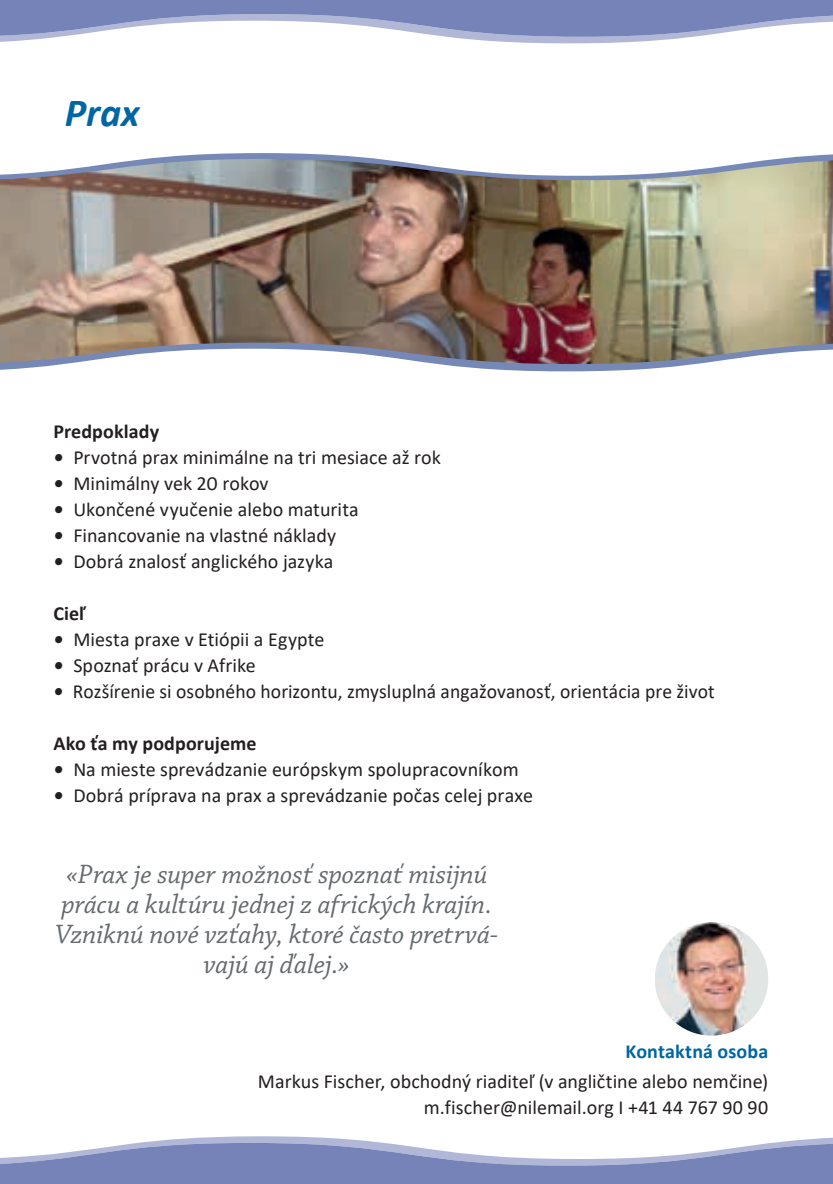
<style>
.page{position:relative;width:833px;height:1184px;background:#fff}
.page>*{position:absolute;margin:0;border:0;box-sizing:border-box;transform-origin:0 0}
.t1{font:italic 700 40px "Calibri";color:#0066a3}
.t2{font:italic 28px/30px "Chaparral Pro";letter-spacing:-.005em;color:#656a6d;text-align:center}
.t3{font:20px/26px "Calibri";letter-spacing:.005em;color:#231f20;text-align:right}
.t4{font:700 20px "Calibri";letter-spacing:.005em;color:#231f20}
.t5{font:700 20px "Calibri";letter-spacing:.005em;color:#0066a3}
.s1{font-weight:700;font-style:italic}
</style>
<div class="page">
<svg style="left:0;top:153px;width:832px;height:218px"></svg>
<img style="left:0;top:159px;width:832px;height:205px">
<img style="left:654px;top:922px;width:114px;height:114px;border-radius:57px">
<svg style="left:0;top:0;width:833px;height:43px"></svg>
<svg style="left:0;top:1136px;width:833px;height:48px"></svg>
<h1 class="t1" style="left:65px;top:84px;width:76px">Prax</h1>
<p class="t4" style="left:53px;top:417px;width:107px">Predpoklady</p>
<p class="t3" style="left:53px;top:443px;width:389px"><span class="s1">•</span> Prvotná prax minimálne na tri mesiace až rok</p>
<p class="t3" style="left:53px;top:469px;width:217px"><span class="s1">•</span> Minimálny vek 20 rokov</p>
<p class="t3" style="left:53px;top:495px;width:307px"><span class="s1">•</span> Ukončené vyučenie alebo maturita</p>
<p class="t3" style="left:53px;top:521px;width:284px"><span class="s1">•</span> Financovanie na vlastné náklady</p>
<p class="t3" style="left:53px;top:547px;width:281px"><span class="s1">•</span> Dobrá znalosť anglického jazyka</p>
<p class="t4" style="left:53px;top:599px;width:34px">Cieľ</p>
<p class="t3" style="left:53px;top:625px;width:272px"><span class="s1">•</span> Miesta praxe v Etiópii a Egypte</p>
<p class="t3" style="left:53px;top:651px;width:204px"><span class="s1">•</span> Spoznať prácu v Afrike</p>
<p class="t3" style="left:53px;top:677px;width:662px"><span class="s1">•</span> Rozšírenie si osobného horizontu, zmysluplná angažovanosť, orientácia pre život</p>
<p class="t4" style="left:53px;top:729px;width:205px">Ako ťa my podporujeme</p>
<p class="t3" style="left:53px;top:755px;width:466px"><span class="s1">•</span> Na mieste sprevádzanie európskym spolupracovníkom</p>
<p class="t3" style="left:53px;top:781px;width:481px"><span class="s1">•</span> Dobrá príprava na prax a sprevádzanie počas celej praxe</p>
<h2 class="t2" style="left:55px;top:860px;width:444px">«Prax je super možnosť spoznať misijnú prácu a kultúru jednej z afrických krajín.<br>Vzniknú nové vzťahy, ktoré často pretrvá&shy;vajú aj ďalej.»</h2>
<p class="t5" style="left:625px;top:1037px;width:144px">Kontaktná osoba</p>
<p class="t3" style="left:258px;top:1067px;width:511px">Markus Fischer, obchodný riaditeľ (v angličtine alebo nemčine) m.fischer@nilemail.org I +41 44 767 90 90</p>
</div>
